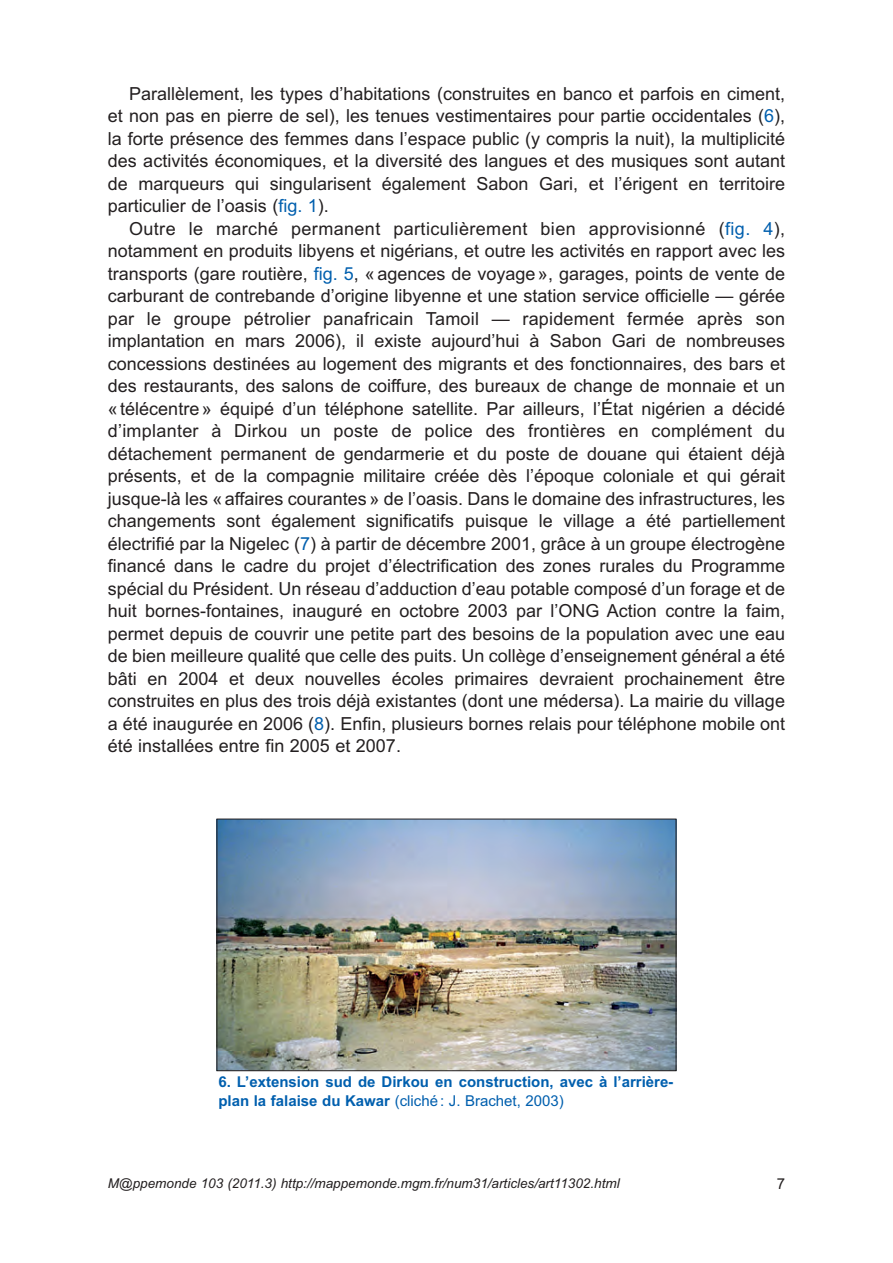
<style>
.page{position:relative;width:893px;height:1263px;background:#fff}
.page>*{position:absolute;margin:0;border:0;box-sizing:border-box;transform-origin:0 0}
.t1{font:18px/22.5px "Arial";color:#231f20;text-align:justify}
.t2{font:700 15px/18.8px "Arial";color:#015fae}
.t3{font:15px "Arial";color:#231f20}
.t4{font:italic 13.5px "Arial";color:#231f20}
.s1{color:#015fae}
.s2{font-weight:400}
</style>
<div class="page">
<img style="left:219px;top:821px;width:455px;height:248px">
<div style="left:217px;top:819px;width:459px;height:252px;border:1px solid #231f20"></div>
<p class="t1" style="left:108px;top:82px;width:679px;text-indent:21px">Parallèlement, les types d’habitations (construites en banco et parfois en ciment, et non pas en pierre de sel), les tenues vestimentaires pour partie occidentales (<span class="s1">6</span>), la forte présence des femmes dans l’espace public (y compris la nuit), la multiplicité des activités économiques, et la diversité des langues et des musiques sont autant de marqueurs qui singularisent également Sabon Gari, et l’érigent en territoire particulier de l’oasis (<span class="s1">fig. 1</span>).</p>
<p class="t1" style="left:108px;top:217px;width:679px;text-indent:21px">Outre le marché permanent particulièrement bien approvisionné (<span class="s1">fig. 4</span>), notamment en produits libyens et nigérians, et outre les activités en rapport avec les transports (gare routière, <span class="s1">fig. 5</span>, « agences de voyage », garages, points de vente de carburant de contrebande d’origine libyenne et une station service officielle — gérée par le groupe pétrolier panafricain Tamoil — rapidement fermée après son implantation en mars 2006), il existe aujourd’hui à Sabon Gari de nombreuses concessions destinées au logement des migrants et des fonctionnaires, des bars et des restaurants, des salons de coiffure, des bureaux de change de monnaie et un « télécentre » équipé d’un téléphone satellite. Par ailleurs, l’État nigérien a décidé d’implanter à Dirkou un poste de police des frontières en complément du détachement permanent de gendarmerie et du poste de douane qui étaient déjà présents, et de la compagnie militaire créée dès l’époque coloniale et qui gérait jusque-là les « affaires courantes » de l’oasis. Dans le domaine des infrastructures, les changements sont également significatifs puisque le village a été partiellement électrifié par la Nigelec (<span class="s1">7</span>) à partir de décembre 2001, grâce à un groupe électrogène financé dans le cadre du projet d’électrification des zones rurales du Programme spécial du Président. Un réseau d’adduction d’eau potable composé d’un forage et de huit bornes-fontaines, inauguré en octobre 2003 par l’ONG Action contre la faim, permet depuis de couvrir une petite part des besoins de la population avec une eau de bien meilleure qualité que celle des puits. Un collège d’enseignement général a été bâti en 2004 et deux nouvelles écoles primaires devraient prochainement être construites en plus des trois déjà existantes (dont une médersa). La mairie du village a été inaugurée en 2006 (<span class="s1">8</span>). Enfin, plusieurs bornes relais pour téléphone mobile ont été installées entre fin 2005 et 2007.</p>
<p class="t2" style="left:218px;top:1072px;width:457px">6. L’extension sud de Dirkou en construction, avec à l’arrière&shy;plan la falaise du Kawar <span class="s2">(cliché : J. Brachet, 2003)</span></p>
<p class="t4" style="left:108px;top:1175px;width:513px">M@ppemonde 103 (2011.3) http://mappemonde.mgm.fr/num31/articles/art11302.html</p>
<p class="t3" style="left:777px;top:1175px;width:10px">7</p>
</div>
